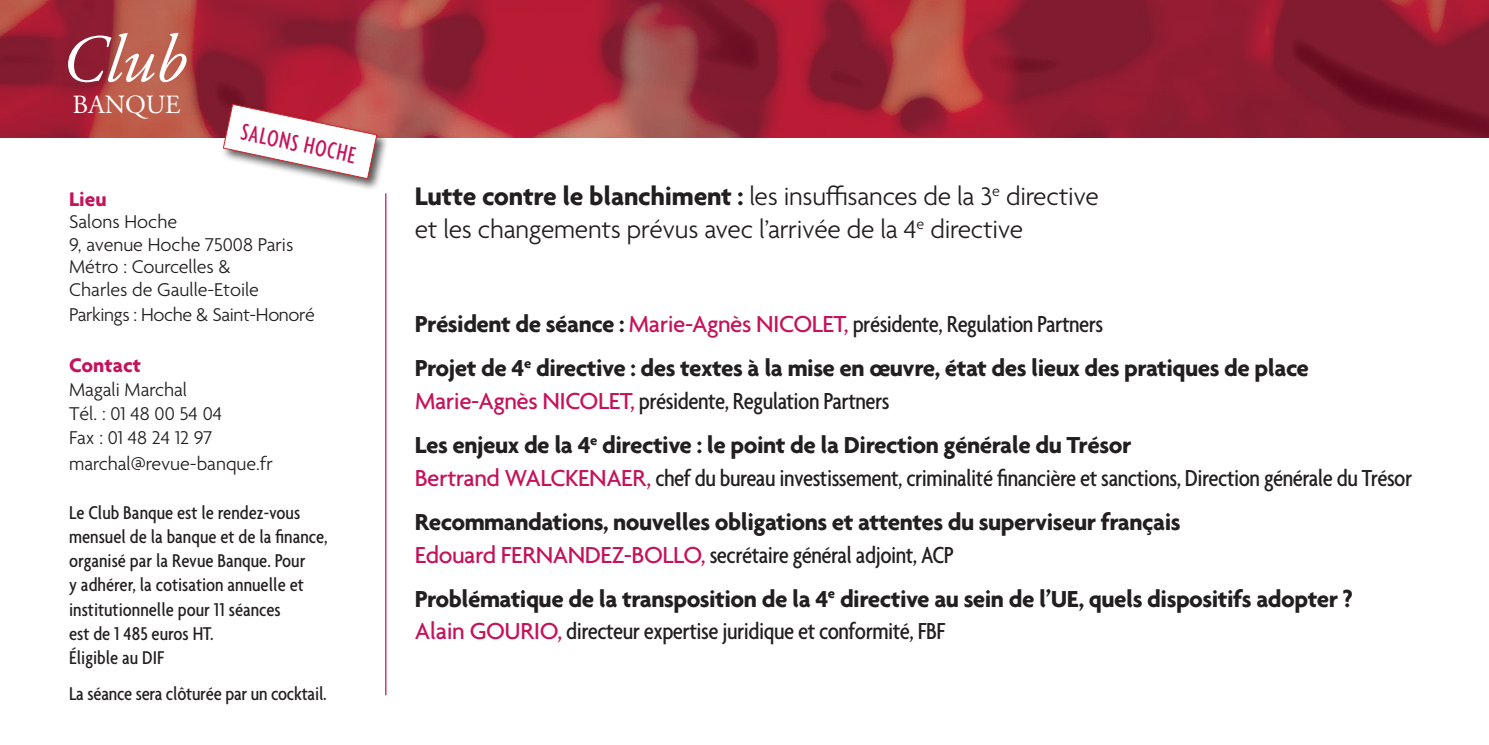
<style>
.page{position:relative;width:1489px;height:745px;background:#fff}
.page>*{position:absolute;margin:0;border:0;box-sizing:border-box;transform-origin:0 0}
.t1{font:italic 67.5px "Adobe Garamond";color:#fff}
.Titre_1re_page{font:300 27.5px "Agenda";letter-spacing:-.01em;color:#231f20}
.t2{font:26.25px "Adobe Garamond Pro";color:#fff}
.PROGRAM-puce_nom{font:500 extra-condensed 25.25px "Agenda";color:#c5135b}
.Fonction_societe{font:500 condensed 25px "Agenda";letter-spacing:-.02em;color:#231f20}
.Fonction_societe-2{font:700 25px "Agenda";letter-spacing:-.02em;color:#231f20}
.t3{font:700 21.25px "Agenda";color:#c5135b}
.t4{font:500 condensed 20px/24px "Agenda";color:#231f20}
.t5{font:300 20px/22.5px "Agenda";color:#231f20}
.t6{font:300 20px "Agenda";letter-spacing:-.02em;color:#231f20}
.s1{font-weight:700}
.s2{font-weight:700;font-stretch:normal}
.s3{font-stretch:normal;color:#c5135b}
</style>
<div class="page">
<img style="left:0;top:0;width:1488px;height:137px">
<hr style="left:385px;top:193px;width:1px;height:501px;background:#c5135b">
<div style="left:221px;top:102px;width:168px;height:89px;background:#231f20;opacity:.75"></div>
<svg style="left:222px;top:103px;width:156px;height:77px"></svg>
<p class="t1" style="left:58px;top:24px;width:127px">Club</p>
<p class="t2" style="left:72px;top:89px;width:110px">BANQUE</p>
<p class="PROGRAM-puce_nom" style="left:244px;top:117px;width:118px;rotate:12deg">SALONS HOCHE</p>
<p class="t3" style="left:69px;top:185px;width:39px">Lieu</p>
<p class="t5" style="left:69px;top:211px;width:109px">Salons Hoche</p>
<p class="t5" style="left:69px;top:234px;width:226px">9, avenue Hoche 75008 Paris</p>
<p class="t5" style="left:69px;top:256px;width:191px">Métro : Courcelles &amp;<br>Charles de Gaulle-Etoile</p>
<p class="t6" style="left:69px;top:304px;width:247px">Parkings : Hoche &amp; Saint-Honoré</p>
<p class="t3" style="left:69px;top:352px;width:73px">Contact</p>
<p class="t5" style="left:69px;top:379px;width:119px">Magali Marchal</p>
<p class="t5" style="left:69px;top:403px;width:155px">Tél. : 01 48 00 54 04</p>
<p class="t5" style="left:69px;top:427px;width:145px">Fax : 01 48 24 12 97</p>
<p class="t5" style="left:69px;top:453px;width:205px">marchal@revue-banque.fr</p>
<p class="t4" style="left:69px;top:500px;width:260px">Le Club Banque est le rendez-vous mensuel de la banque et de la finance, organisé par la Revue Banque. Pour<br>y adhérer, la cotisation annuelle et institutionnelle pour 11 séances<br>est de 1 485 euros HT.</p>
<p class="t4" style="left:69px;top:644px;width:97px">Éligible au DIF</p>
<p class="t4" style="left:69px;top:680px;width:259px">La séance sera clôturée par un cocktail.</p>
<p class="Titre_1re_page" style="left:415px;top:182px;width:685px"><span class="s1">Lutte contre le blanchiment :</span> les insuffisances de la 3<sup>e</sup> directive</p>
<p class="Titre_1re_page" style="left:415px;top:214px;width:610px">et les changements prévus avec l’arrivée de la 4<sup>e</sup> directive</p>
<p class="Fonction_societe" style="left:415px;top:309px;width:690px"><span class="s2">Président de séance :</span> <span class="s3">Marie-Agnès NICOLET,</span> présidente, Regulation Partners</p>
<p class="Fonction_societe-2" style="left:415px;top:353px;width:895px">Projet de 4<sup>e</sup> directive : des textes à la mise en œuvre, état des lieux des pratiques de place</p>
<p class="Fonction_societe" style="left:415px;top:386px;width:476px"><span class="s3">Marie-Agnès NICOLET,</span> présidente, Regulation Partners</p>
<p class="Fonction_societe-2" style="left:415px;top:429px;width:718px">Les enjeux de la 4<sup>e</sup> directive : le point de la Direction générale du Trésor</p>
<p class="Fonction_societe" style="left:415px;top:463px;width:998px"><span class="s3">Bertrand WALCKENAER,</span> chef du bureau investissement, criminalité financière et sanctions, Direction générale du Trésor</p>
<p class="Fonction_societe-2" style="left:415px;top:506px;width:767px">Recommandations, nouvelles obligations et attentes du superviseur français</p>
<p class="Fonction_societe" style="left:415px;top:539px;width:540px"><span class="s3">Edouard FERNANDEZ-BOLLO,</span> secrétaire général adjoint, ACP</p>
<p class="Fonction_societe-2" style="left:415px;top:583px;width:939px">Problématique de la transposition de la 4<sup>e</sup> directive au sein de l’UE, quels dispositifs adopter ?</p>
<p class="Fonction_societe" style="left:415px;top:616px;width:532px"><span class="s3">Alain GOURIO,</span> directeur expertise juridique et conformité, FBF</p>
</div>
